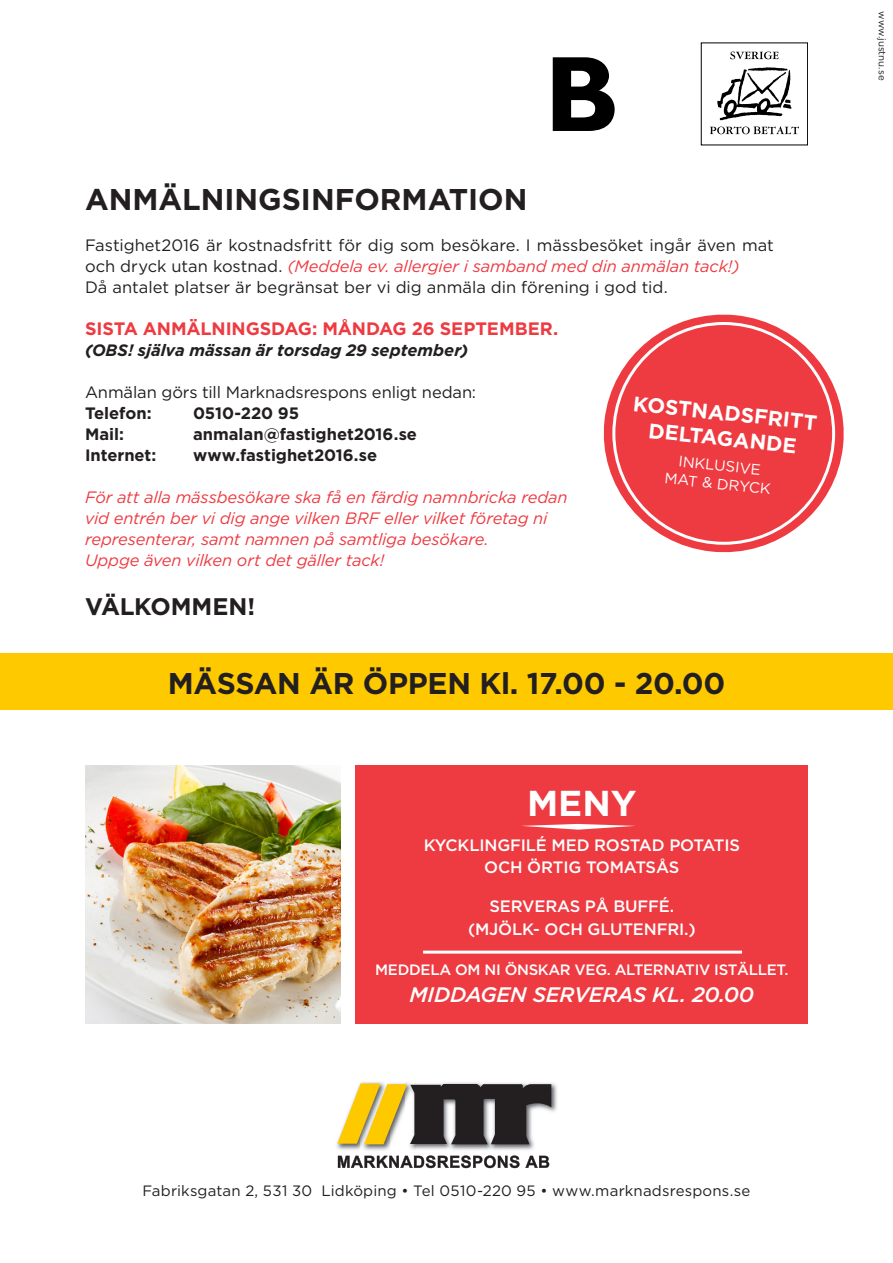
<style>
.page{position:relative;width:893px;height:1263px;background:#fff}
.page>*{position:absolute;margin:0;border:0;box-sizing:border-box;transform-origin:0 0}
.t1{font:700 36px "Gotham";color:#fff}
.t2{font:700 30px "Gotham";color:#231f20}
.t3{font:700 24px "Gotham";letter-spacing:-.01em;color:#231f20}
.t4{font:italic 500 21px "Gotham";letter-spacing:-.01em;color:#fff}
.t5{font:700 21px "Gotham";color:#fff}
.t6{font:700 18px "Gotham";letter-spacing:-.005em;color:#ee3a41}
.t7{font:16.5px/21px "Gotham";color:#231f20}
.t8{font:italic 16.5px/21px "Gotham";letter-spacing:-.01em;color:#ee3a41}
.t9{font:500 16.5px "Gotham";letter-spacing:-.01em;color:#fff}
.t10{font:700 16.5px "Gotham";letter-spacing:-.005em;color:#231f20}
.t11{font:italic 700 16.5px "Gotham";color:#231f20}
.t12{font:15px "Gotham";letter-spacing:.01em;color:#231f20}
.t13{font:500 15px "Gotham";letter-spacing:-.02em;color:#fff}
.t14{font:15px "Gotham";color:#fff}
.t15{font:9.75px "Gotham";color:#231f20}
.s1{font-style:italic;color:#ee3a41}
</style>
<div class="page">
<img style="left:336px;top:1144px;width:24px;height:6px">
<img style="left:360px;top:1082px;width:29px;height:69px">
<img style="left:415px;top:1082px;width:142px;height:68px">
<img style="left:406px;top:1082px;width:9px;height:68px">
<svg style="left:337px;top:1083px;width:214px;height:61px"></svg>
<svg style="left:338px;top:1155px;width:211px;height:13px"></svg>
<img style="left:85px;top:765px;width:255px;height:258px">
<svg style="left:603px;top:314px;width:241px;height:239px;fill:#ee3a41"></svg>
<div style="left:0;top:653px;width:893px;height:57px;background:#ffc900"></div>
<div style="left:356px;top:765px;width:452px;height:258px;background:#ee3a41"></div>
<svg style="left:522px;top:824px;width:113px;height:6px"></svg>
<hr style="left:423px;top:951px;width:319px;height:3px;background:#fff">
<svg style="left:730px;top:52px;width:49px;height:7px"></svg>
<svg style="left:710px;top:67px;width:89px;height:67px"></svg>
<svg style="left:553px;top:57px;width:62px;height:74px"></svg>
<p class="t2" style="left:85px;top:182px;width:444px">ANMÄLNINGSINFORMATION</p>
<p class="t7" style="left:85px;top:234px;width:690px">Fastighet2016 är kostnadsfritt för dig som besökare. I mässbesöket ingår även mat och dryck utan kostnad. <span class="s1">(Meddela ev. allergier i samband med din anmälan tack!)</span></p>
<p class="t7" style="left:85px;top:276px;width:584px">Då antalet platser är begränsat ber vi dig anmäla din förening i god tid.</p>
<p class="t6" style="left:85px;top:318px;width:475px">SISTA ANMÄLNINGSDAG: MÅNDAG 26 SEPTEMBER.</p>
<p class="t11" style="left:85px;top:340px;width:385px">(OBS! själva mässan är torsdag 29 september)</p>
<p class="t7" style="left:85px;top:381px;width:393px">Anmälan görs till Marknadsrespons enligt nedan:</p>
<p class="t10" style="left:85px;top:403px;width:68px">Telefon:</p>
<p class="t10" style="left:193px;top:403px;width:108px">0510-220 95</p>
<p class="t10" style="left:85px;top:424px;width:40px">Mail:</p>
<p class="t10" style="left:193px;top:424px;width:225px">anmalan@fastighet2016.se</p>
<p class="t10" style="left:85px;top:445px;width:73px">Internet:</p>
<p class="t10" style="left:193px;top:445px;width:186px">www.fastighet2016.se</p>
<p class="t8" style="left:85px;top:486px;width:484px">För att alla mässbesökare ska få en färdig namnbricka redan vid entrén ber vi dig ange vilken BRF eller vilket företag ni representerar, samt namnen på samtliga besökare.</p>
<p class="t8" style="left:85px;top:549px;width:301px">Uppge även vilken ort det gäller tack!</p>
<p class="t3" style="left:85px;top:593px;width:172px">VÄLKOMMEN!</p>
<p class="t5" style="left:635px;top:391px;width:186px;rotate:6deg">KOSTNADSFRITT</p>
<p class="t5" style="left:650px;top:418px;width:150px;rotate:6deg">DELTAGANDE</p>
<p class="t14" style="left:679px;top:453px;width:84px;rotate:6deg">INKLUSIVE</p>
<p class="t14" style="left:666px;top:470px;width:108px;rotate:6deg">MAT &amp; DRYCK</p>
<p class="t2" style="left:168px;top:666px;width:559px">MÄSSAN ÄR ÖPPEN Kl. 17.00 - 20.00</p>
<p class="t1" style="left:527px;top:783px;width:111px">MENY</p>
<p class="t9" style="left:424px;top:836px;width:318px">KYCKLINGFILÉ MED ROSTAD POTATIS</p>
<p class="t9" style="left:484px;top:858px;width:197px">OCH ÖRTIG TOMATSÅS</p>
<p class="t9" style="left:489px;top:897px;width:186px">SERVERAS PÅ BUFFÉ.</p>
<p class="t9" style="left:468px;top:920px;width:229px">(MJÖLK- OCH GLUTENFRI.)</p>
<p class="t13" style="left:375px;top:961px;width:415px">MEDDELA OM NI ÖNSKAR VEG. ALTERNATIV ISTÄLLET.</p>
<p class="t4" style="left:410px;top:983px;width:346px">MIDDAGEN SERVERAS KL. 20.00</p>
<p class="t15" style="left:888px;top:11px;width:70px;rotate:90deg">www.justnu.se</p>
<p class="t12" style="left:143px;top:1182px;width:609px">Fabriksgatan 2, 531 30 Lidköping • Tel 0510-220 95 • www.marknadsrespons.se</p>
</div>
